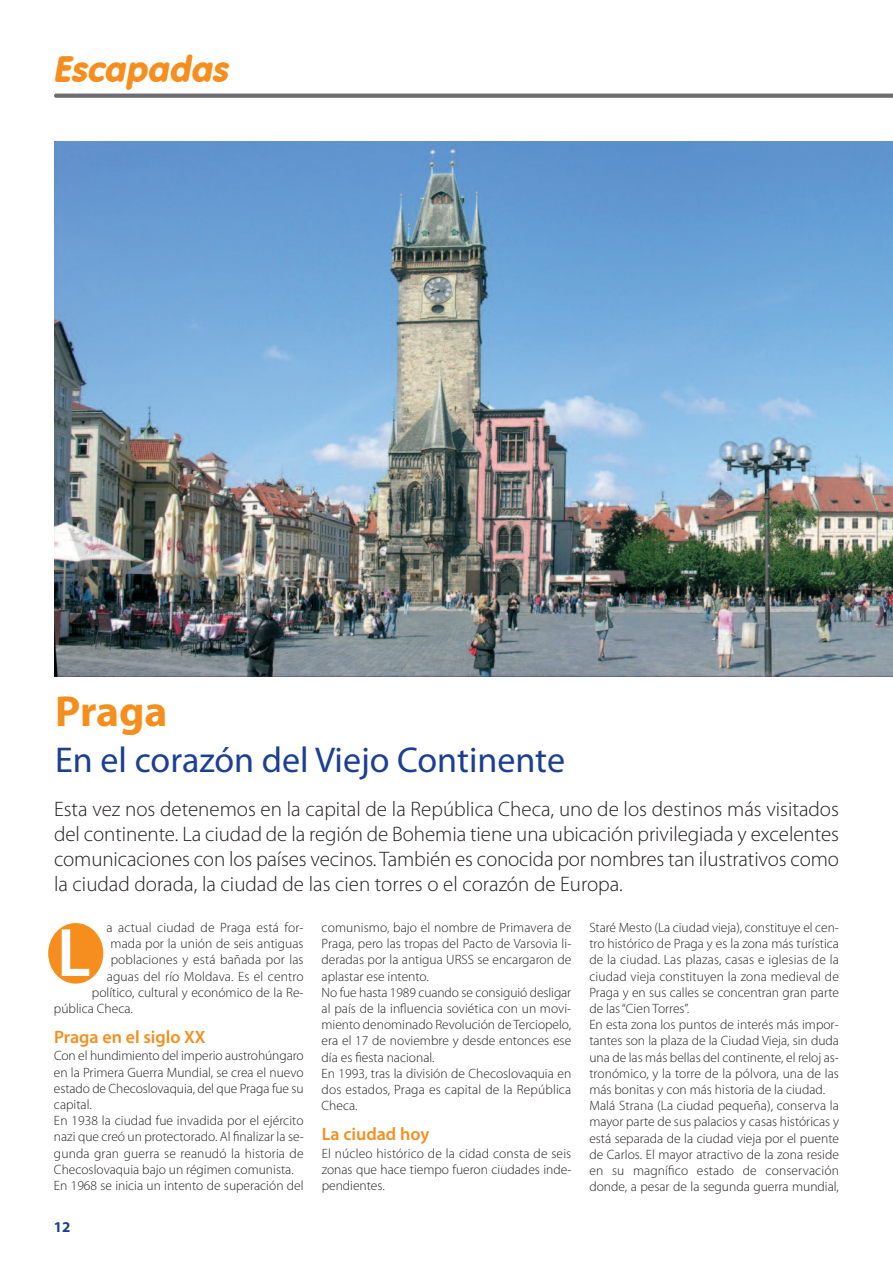
<style>
.page{position:relative;width:893px;height:1263px;background:#fff}
.page>*{position:absolute;margin:0;border:0;box-sizing:border-box;transform-origin:0 0}
.t1{font:600 69px "Myriad Pro";color:#fff}
.t2{font:700 43.5px "Myriad Pro";letter-spacing:-.005em;color:#f68e1e}
.t3{font:36px "Myriad Pro";color:#1b3f94}
.t4{font:italic 36px "VAG Rounded BT";color:#f68e1e}
.t5{font:300 21px/25.2px "Myriad Pro";color:#231f20;text-align:justify}
.t6{font:600 18px "Myriad Pro";color:#f68e1e}
.t7{font:700 15px "Myriad Pro";color:#1b3f94}
.t8{font:300 13.5px/16.2px "Myriad Pro";color:#231f20}
</style>
<div class="page">
<img style="left:54px;top:141px;width:839px;height:535px">
<svg style="left:54px;top:94px;width:839px;height:4px;background:#737476"></svg>
<div style="left:48px;top:923px;width:55px;height:61px;background:#f68e1e;border-radius:50%"></div>
<h3 class="t4" style="left:53px;top:47px;width:183px">Escapadas</h3>
<h2 class="t2" style="left:55px;top:695px;width:114px">Praga</h2>
<h3 class="t3" style="left:55px;top:746px;width:511px">En el corazón del Viejo Continente</h3>
<p class="t5" style="left:54px;top:798px;width:786px">Esta vez nos detenemos en la capital de la República Checa, uno de los destinos más visitados del continente. La ciudad de la región de Bohemia tiene una ubicación privilegiada y excelentes comunicaciones con los países vecinos. También es conocida por nombres tan ilustrativos como la ciudad dorada, la ciudad de las cien torres o el corazón de Europa.</p>
<p class="t8" style="left:106px;top:920px;width:199px">a actual ciudad de Praga está for-</p>
<p class="t8" style="left:111px;top:937px;width:194px">mada por la unión de seis antiguas</p>
<p class="t8" style="left:111px;top:953px;width:194px">poblaciones y está bañada por las</p>
<p class="t8" style="left:107px;top:969px;width:198px">aguas del río Moldava. Es el centro</p>
<p class="t8" style="left:92px;top:985px;width:213px">político, cultural y económico de la Re-</p>
<p class="t8" style="left:54px;top:1001px;width:80px">pública Checa.</p>
<h3 class="t6" style="left:54px;top:1030px;width:153px">Praga en el siglo XX</h3>
<p class="t8" style="left:54px;top:1049px;width:251px">Con el hundimiento del imperio austrohúngaro en la Primera Guerra Mundial, se crea el nuevo estado de Checoslovaquia, del que Praga fue su capital.<br>En 1938 la ciudad fue invadida por el ejército nazi que creó un protectorado. Al finalizar la se&shy;gunda gran guerra se reanudó la historia de Checoslovaquia bajo un régimen comunista.<br>En 1968 se inicia un intento de superación del</p>
<h1 class="t1" style="left:57px;top:927px;width:36px">L</h1>
<p class="t7" style="left:54px;top:1221px;width:18px">12</p>
<p class="t8" style="left:322px;top:920px;width:252px">comunismo, bajo el nombre de Primavera de Praga, pero las tropas del Pacto de Varsovia li&shy;deradas por la antigua URSS se encargaron de aplastar ese intento.<br>No fue hasta 1989 cuando se consiguió desligar al país de la influencia soviética con un movi&shy;miento denominado Revolución de Terciopelo, era el 17 de noviembre y desde entonces ese día es fiesta nacional.<br>En 1993, tras la división de Checoslovaquia en dos estados, Praga es capital de la República Checa.</p>
<h3 class="t6" style="left:322px;top:1127px;width:109px">La ciudad hoy</h3>
<p class="t8" style="left:322px;top:1146px;width:251px;text-align:justify">El núcleo histórico de la cidad consta de seis zonas que hace tiempo fueron ciudades inde&shy;pendientes.</p>
<p class="t8" style="left:589px;top:920px;width:251px">Staré Mesto (La ciudad vieja), constituye el cen&shy;tro histórico de Praga y es la zona más turística de la ciudad. Las plazas, casas e iglesias de la ciudad vieja constituyen la zona medieval de Praga y en sus calles se concentran gran parte de las“Cien Torres”.<br>En esta zona los puntos de interés más impor&shy;tantes son la plaza de la Ciudad Vieja, sin duda una de las más bellas del continente, el reloj as&shy;tronómico, y la torre de la pólvora, una de las más bonitas y con más historia de la ciudad.<br>Malá Strana (La ciudad pequeña), conserva la mayor parte de sus palacios y casas históricas y está separada de la ciudad vieja por el puente de Carlos. El mayor atractivo de la zona reside en su magnífico estado de conservación donde, a pesar de la segunda guerra mundial,</p>
</div>
